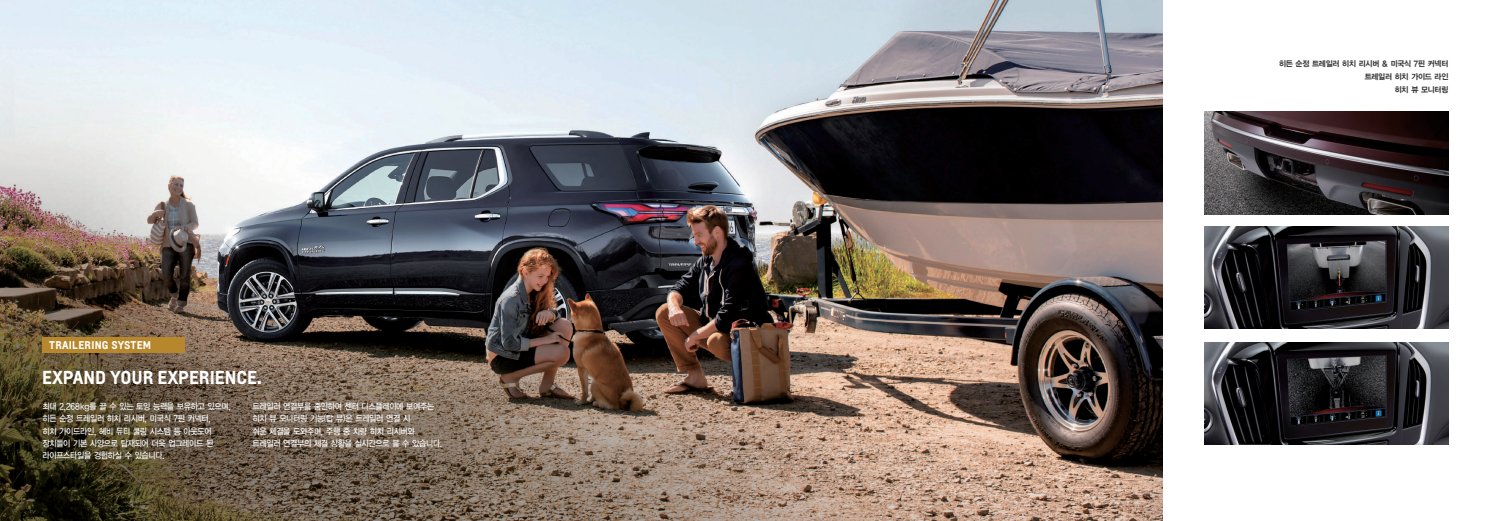
<style>
.page{position:relative;width:1489px;height:521px;background:#fff}
.page>*{position:absolute;margin:0;border:0;box-sizing:border-box;transform-origin:0 0}
.t1{font:700 17.5px "Louis";color:#fff}
.t2{font:700 10.5px "Louis";letter-spacing:.025em;color:#fff}
.t3{font:8.75px/12.2px "YGO13";letter-spacing:-.12em;color:#fff;scale:.9 1}
.t4{font:7.88px/13.1px "YGO15";letter-spacing:-.12em;color:#363536;text-align:right}
</style>
<div class="page">
<img style="left:0;top:0;width:1162px;height:521px">
<div style="left:42px;top:338px;width:143px;height:15px;background:#b7872d"></div>
<img style="left:1204px;top:112px;width:244px;height:102px">
<img style="left:1204px;top:226px;width:244px;height:103px">
<img style="left:1204px;top:342px;width:244px;height:103px">
<p class="t2" style="left:49px;top:338px;width:103px">TRAILERING SYSTEM</p>
<h1 class="t1" style="left:42px;top:366px;width:221px">EXPAND YOUR EXPERIENCE.</h1>
<p class="t3" style="left:42px;top:400px;width:212px">최대 2,268kg를 끌 수 있는 토잉 능력을 보유하고 있으며, 히든 순정 트레일러 히치 리시버, 미국식 7핀 커넥터,<br>히치 가이드라인, 헤비 듀티 쿨링 시스템 등 아웃도어 장치들이 기본 사양으로 탑재되어 더욱 업그레이드 된 라이프스타일을 경험하실 수 있습니다.</p>
<p class="t3" style="left:252px;top:400px;width:213px">트레일러 연결부를 줌인하여 센터 디스플레이에 보여주는 히치 뷰 모니터링 기능(탑 뷰)은 트레일러 연결 시<br>쉬운 체결을 도와주며, 주행 중 차량 히치 리시버와 트레일러 연결부의 체결 상황을 실시간으로 볼 수 있습니다.</p>
<p class="t4" style="left:1278px;top:57px;width:171px">히든 순정 트레일러 히치 리시버 &amp; 미국식 7핀 커넥터 트레일러 히치 가이드 라인<br>히치 뷰 모니터링</p>
</div>
